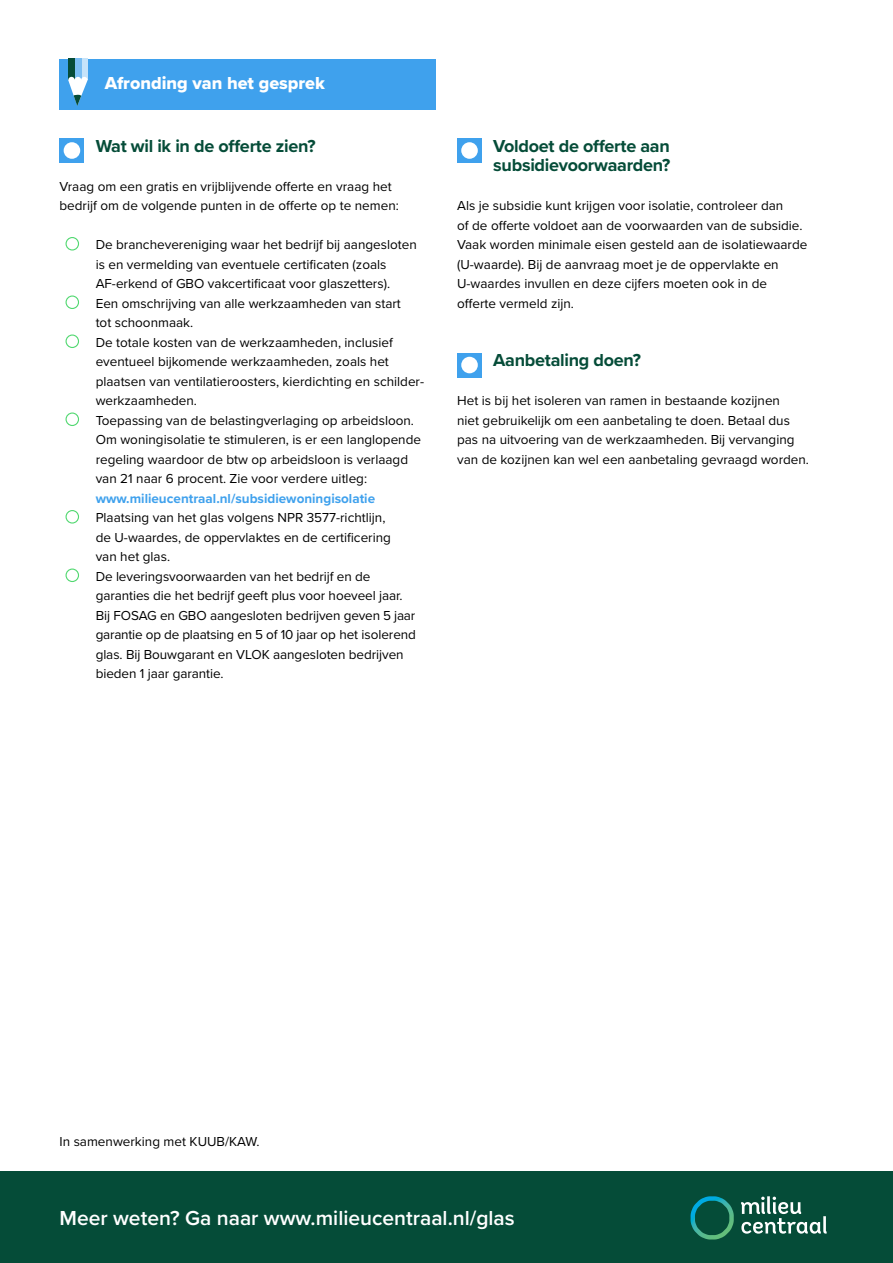
<style>
.page{position:relative;width:893px;height:1263px;background:#fff}
.page>*{position:absolute;margin:0;border:0;box-sizing:border-box;transform-origin:0 0}
.t1{font:600 21px "Proxima Nova";color:#fff}
.t2{font:700 18px/19.5px "Proxima Nova";letter-spacing:-.015em;color:#054c38}
.t3{font:18px "Proxima Nova Extrabld";color:#fff}
.t4{font:13.5px/19.5px "Proxima Nova";color:#000}
.t5{font:700 13.5px "Proxima Nova";color:#3fa1ed}
</style>
<div class="page">
<div style="left:0;top:1171px;width:893px;height:92px;background:#054c38"></div>
<svg style="left:690px;top:1196px;width:44px;height:43px"></svg>
<svg style="left:741px;top:1196px;width:86px;height:37px"></svg>
<div style="left:60px;top:138px;width:24px;height:25px;background:#3fa1ed"></div>
<div style="left:64px;top:142px;width:16px;height:17px;background:#fff;border-radius:50%"></div>
<div style="left:66px;top:237px;width:13px;height:14px;border:1px solid #51d870;border-radius:50%"></div>
<div style="left:66px;top:295px;width:13px;height:14px;border:1px solid #51d870;border-radius:50%"></div>
<div style="left:66px;top:334px;width:13px;height:14px;border:1px solid #51d870;border-radius:50%"></div>
<div style="left:66px;top:412px;width:13px;height:14px;border:1px solid #51d870;border-radius:50%"></div>
<div style="left:66px;top:510px;width:13px;height:14px;border:1px solid #51d870;border-radius:50%"></div>
<div style="left:66px;top:568px;width:13px;height:14px;border:1px solid #51d870;border-radius:50%"></div>
<div style="left:457px;top:138px;width:25px;height:25px;background:#3fa1ed"></div>
<div style="left:461px;top:142px;width:17px;height:17px;background:#fff;border-radius:50%"></div>
<div style="left:457px;top:353px;width:25px;height:24px;background:#3fa1ed"></div>
<div style="left:461px;top:357px;width:17px;height:16px;background:#fff;border-radius:50%"></div>
<div style="left:60px;top:59px;width:376px;height:50px;background:#3fa1ed"></div>
<svg style="left:81px;top:59px;width:7px;height:18px"></svg>
<div style="left:74px;top:59px;width:7px;height:21px;background:#7abef3"></div>
<div style="left:68px;top:59px;width:7px;height:21px;background:#054c38"></div>
<svg style="left:68px;top:77px;width:20px;height:29px"></svg>
<h2 class="t3" style="left:105px;top:70px;width:222px">Afronding van het gesprek</h2>
<h2 class="t2" style="left:96px;top:135px;width:221px">Wat wil ik in de offerte zien?</h2>
<p class="t4" style="left:60px;top:176px;width:341px">Vraag om een gratis en vrijblijvende offerte en vraag het bedrijf om de volgende punten in de offerte op te nemen:</p>
<p class="t4" style="left:96px;top:234px;width:330px">De branchevereniging waar het bedrijf bij aangesloten is en vermelding van eventuele certificaten (zoals AF-erkend of GBO vakcertificaat voor glaszetters).<br>Een omschrijving van alle werkzaamheden van start<br>tot schoonmaak.<br>De totale kosten van de werkzaamheden, inclusief eventueel bijkomende werkzaamheden, zoals het plaatsen van ventilatieroosters, kierdichting en schilder&shy;werkzaamheden.<br>Toepassing van de belastingverlaging op arbeidsloon.<br>Om woningisolatie te stimuleren, is er een langlopende regeling waardoor de btw op arbeidsloon is verlaagd van 21 naar 6 procent. Zie voor verdere uitleg:</p>
<p class="t5" style="left:96px;top:488px;width:281px">www.milieucentraal.nl/subsidiewoningisolatie</p>
<p class="t4" style="left:96px;top:507px;width:322px">Plaatsing van het glas volgens NPR 3577-richtlijn,<br>de U-waardes, de oppervlaktes en de certificering<br>van het glas.<br>De leveringsvoorwaarden van het bedrijf en de garanties die het bedrijf geeft plus voor hoeveel jaar.<br>Bij FOSAG en GBO aangesloten bedrijven geven 5 jaar garantie op de plaatsing en 5 of 10 jaar op het isolerend glas. Bij Bouwgarant en VLOK aangesloten bedrijven bieden 1 jaar garantie.</p>
<h2 class="t2" style="left:493px;top:135px;width:179px">Voldoet de offerte aan subsidievoorwaarden?</h2>
<p class="t4" style="left:457px;top:195px;width:352px">Als je subsidie kunt krijgen voor isolatie, controleer dan<br>of de offerte voldoet aan de voorwaarden van de subsidie.<br>Vaak worden minimale eisen gesteld aan de isolatiewaarde (U-waarde). Bij de aanvraag moet je de oppervlakte en U-waardes invullen en deze cijfers moeten ook in de offerte vermeld zijn.</p>
<h2 class="t2" style="left:493px;top:350px;width:149px">Aanbetaling doen?</h2>
<p class="t4" style="left:457px;top:390px;width:353px">Het is bij het isoleren van ramen in bestaande kozijnen<br>niet gebruikelijk om een aanbetaling te doen. Betaal dus pas na uitvoering van de werkzaamheden. Bij vervanging van de kozijnen kan wel een aanbetaling gevraagd worden.</p>
<p class="t4" style="left:60px;top:1131px;width:202px">In samenwerking met KUUB/KAW.</p>
<h1 class="t1" style="left:60px;top:1202px;width:457px">Meer weten? Ga naar www.milieucentraal.nl/glas</h1>
</div>
